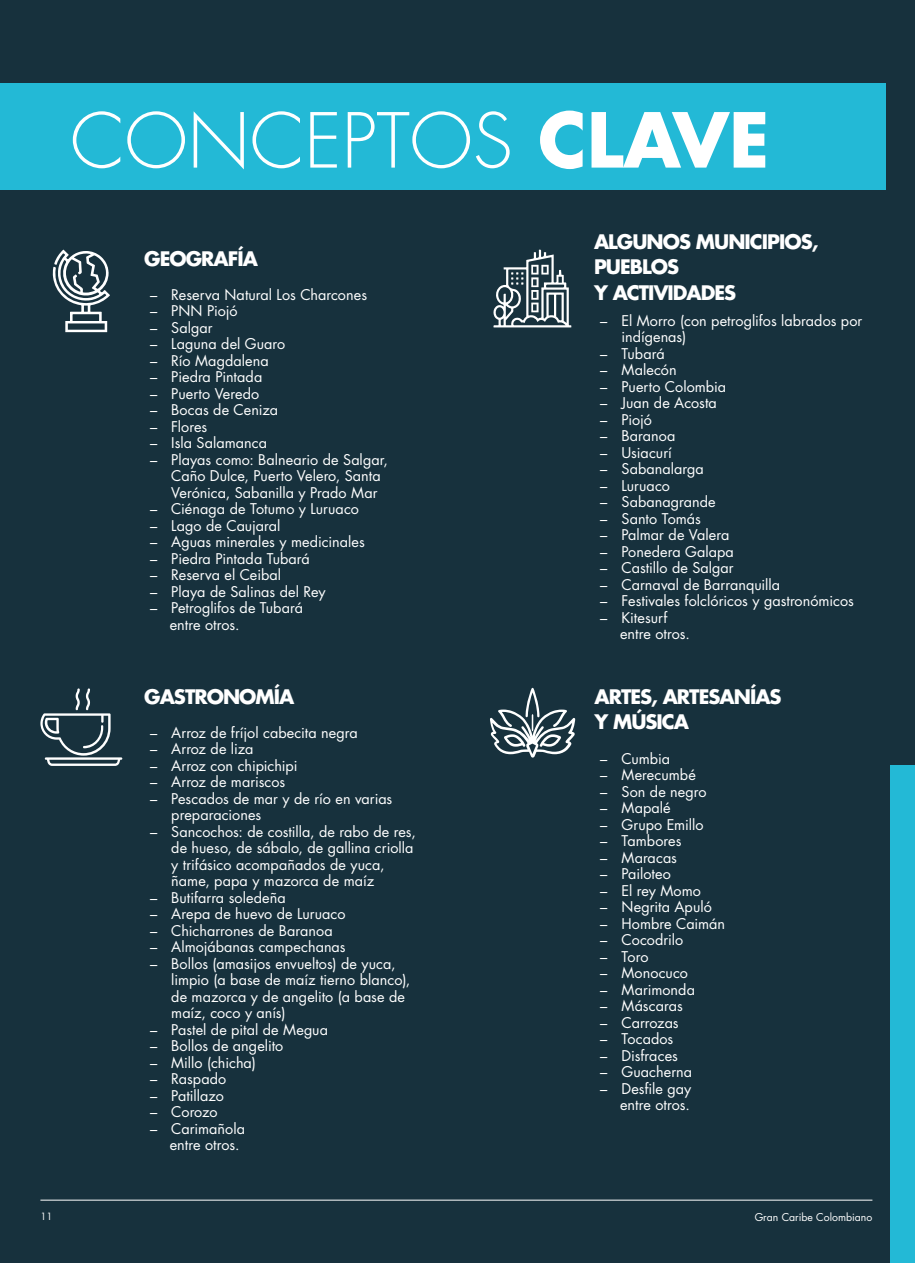
<style>
.page{position:relative;width:915px;height:1263px;background:#fff}
.page>*{position:absolute;margin:0;border:0;box-sizing:border-box;transform-origin:0 0}
.t1{font:300 73.65px "Futura Std";color:#fff}
.t2{font:700 19.5px/25.5px "Futura Std";letter-spacing:-.05em;color:#fff}
.t3{font:14.4px/16.5px "Futura Std";color:#fff}
.t4{font:10.5px "Futura Std";color:#fff}
.t5{font:9.75px "Futura Std";color:#fff}
.s1{font-weight:700}
</style>
<div class="page">
<div style="left:0;top:0;width:914px;height:1263px;background:#17313d"></div>
<div style="left:890px;top:766px;width:24px;height:497px;background:#23b9d6"></div>
<div style="left:0;top:84px;width:884px;height:106px;background:#23b9d6"></div>
<hr style="left:40px;top:1200px;width:832px;height:1px;background:#fff">
<svg style="left:53px;top:250px;width:57px;height:82px"></svg>
<svg style="left:40px;top:688px;width:82px;height:78px"></svg>
<svg style="left:493px;top:250px;width:78px;height:77px"></svg>
<svg style="left:490px;top:688px;width:85px;height:70px"></svg>
<h1 class="t1" style="left:70px;top:96px;width:700px">CONCEPTOS <span class="s1">CLAVE</span></h1>
<h2 class="t2" style="left:144px;top:246px;width:115px">GEOGRAFÍA</h2>
<p class="t3" style="left:150px;top:286px;width:218px">– Reserva Natural Los Charcones</p>
<p class="t3" style="left:150px;top:303px;width:89px">– PNN Piojó</p>
<p class="t3" style="left:150px;top:319px;width:64px">– Salgar</p>
<p class="t3" style="left:150px;top:336px;width:137px">– Laguna del Guaro</p>
<p class="t3" style="left:150px;top:352px;width:120px">– Río Magdalena</p>
<p class="t3" style="left:150px;top:369px;width:114px">– Piedra Pintada</p>
<p class="t3" style="left:150px;top:385px;width:111px">– Puerto Veredo</p>
<p class="t3" style="left:150px;top:402px;width:130px">– Bocas de Ceniza</p>
<p class="t3" style="left:150px;top:418px;width:59px">– Flores</p>
<p class="t3" style="left:150px;top:435px;width:118px">– Isla Salamanca</p>
<p class="t3" style="left:171px;top:451px;width:218px;text-indent:-21px">– Playas como: Balneario de Salgar,<br>Caño Dulce, Puerto Velero, Santa<br>Verónica, Sabanilla y Prado Mar</p>
<p class="t3" style="left:150px;top:501px;width:210px">– Ciénaga de Totumo y Luruaco</p>
<p class="t3" style="left:150px;top:517px;width:132px">– Lago de Caujaral</p>
<p class="t3" style="left:150px;top:534px;width:216px">– Aguas minerales y medicinales</p>
<p class="t3" style="left:150px;top:550px;width:161px">– Piedra Pintada Tubará</p>
<p class="t3" style="left:150px;top:567px;width:133px">– Reserva el Ceibal</p>
<p class="t3" style="left:150px;top:583px;width:177px">– Playa de Salinas del Rey</p>
<p class="t3" style="left:170px;top:600px;width:135px;text-indent:-20px">– Petroglifos de Tubará entre otros.</p>
<h2 class="t2" style="left:594px;top:229px;width:226px">ALGUNOS MUNICIPIOS,<br>PUEBLOS<br>Y ACTIVIDADES</h2>
<p class="t3" style="left:621px;top:312px;width:242px;text-indent:-21px">– El Morro (con petroglifos labrados por indígenas)</p>
<p class="t3" style="left:600px;top:345px;width:66px">– Tubará</p>
<p class="t3" style="left:600px;top:362px;width:78px">– Malecón</p>
<p class="t3" style="left:600px;top:378px;width:127px">– Puerto Colombia</p>
<p class="t3" style="left:600px;top:395px;width:118px">– Juan de Acosta</p>
<p class="t3" style="left:600px;top:411px;width:53px">– Piojó</p>
<p class="t3" style="left:600px;top:428px;width:77px">– Baranoa</p>
<p class="t3" style="left:600px;top:444px;width:73px">– Usiacurí</p>
<p class="t3" style="left:600px;top:461px;width:105px">– Sabanalarga</p>
<p class="t3" style="left:600px;top:477px;width:71px">– Luruaco</p>
<p class="t3" style="left:600px;top:494px;width:117px">– Sabanagrande</p>
<p class="t3" style="left:600px;top:510px;width:102px">– Santo Tomás</p>
<p class="t3" style="left:600px;top:527px;width:131px">– Palmar de Valera</p>
<p class="t3" style="left:600px;top:543px;width:135px">– Ponedera Galapa</p>
<p class="t3" style="left:600px;top:560px;width:135px">– Castillo de Salgar</p>
<p class="t3" style="left:600px;top:576px;width:181px">– Carnaval de Barranquilla</p>
<p class="t3" style="left:600px;top:593px;width:255px">– Festivales folclóricos y gastronómicos</p>
<p class="t3" style="left:619px;top:609px;width:71px;text-indent:-20px">– Kitesurf entre otros.</p>
<h2 class="t2" style="left:144px;top:684px;width:152px">GASTRONOMÍA</h2>
<h2 class="t2" style="left:594px;top:684px;width:188px">ARTES, ARTESANÍAS<br>Y MÚSICA</h2>
<p class="t3" style="left:150px;top:724px;width:209px">– Arroz de fríjol cabecita negra</p>
<p class="t3" style="left:150px;top:741px;width:105px">– Arroz de liza</p>
<p class="t3" style="left:150px;top:757px;width:149px">– Arroz con chipichipi</p>
<p class="t3" style="left:150px;top:774px;width:137px">– Arroz de mariscos</p>
<p class="t3" style="left:171px;top:790px;width:222px;text-indent:-21px">– Pescados de mar y de río en varias preparaciones</p>
<p class="t3" style="left:171px;top:823px;width:246px;text-indent:-21px">– Sancochos: de costilla, de rabo de res, de hueso, de sábalo, de gallina criolla y trifásico acompañados de yuca, ñame, papa y mazorca de maíz</p>
<p class="t3" style="left:150px;top:889px;width:137px">– Butifarra soledeña</p>
<p class="t3" style="left:150px;top:906px;width:197px">– Arepa de huevo de Luruaco</p>
<p class="t3" style="left:150px;top:922px;width:184px">– Chicharrones de Baranoa</p>
<p class="t3" style="left:150px;top:939px;width:197px">– Almojábanas campechanas</p>
<p class="t3" style="left:171px;top:955px;width:240px;text-indent:-21px">– Bollos (amasijos envueltos) de yuca, limpio (a base de maíz tierno blanco), de mazorca y de angelito (a base de maíz, coco y anís)</p>
<p class="t3" style="left:150px;top:1021px;width:179px">– Pastel de pital de Megua</p>
<p class="t3" style="left:150px;top:1038px;width:135px">– Bollos de angelito</p>
<p class="t3" style="left:150px;top:1054px;width:107px">– Millo (chicha)</p>
<p class="t3" style="left:150px;top:1071px;width:78px">– Raspado</p>
<p class="t3" style="left:150px;top:1087px;width:75px">– Patillazo</p>
<p class="t3" style="left:150px;top:1104px;width:69px">– Corozo</p>
<p class="t3" style="left:170px;top:1120px;width:77px;text-indent:-20px">– Carimañola entre otros.</p>
<p class="t3" style="left:600px;top:750px;width:71px">– Cumbia</p>
<p class="t3" style="left:600px;top:767px;width:97px">– Merecumbé</p>
<p class="t3" style="left:600px;top:783px;width:108px">– Son de negro</p>
<p class="t3" style="left:600px;top:800px;width:72px">– Mapalé</p>
<p class="t3" style="left:600px;top:816px;width:105px">– Grupo Emillo</p>
<p class="t3" style="left:600px;top:833px;width:83px">– Tambores</p>
<p class="t3" style="left:600px;top:849px;width:78px">– Maracas</p>
<p class="t3" style="left:600px;top:866px;width:72px">– Pailoteo</p>
<p class="t3" style="left:600px;top:882px;width:102px">– El rey Momo</p>
<p class="t3" style="left:600px;top:899px;width:113px">– Negrita Apuló</p>
<p class="t3" style="left:600px;top:915px;width:126px">– Hombre Caimán</p>
<p class="t3" style="left:600px;top:932px;width:85px">– Cocodrilo</p>
<p class="t3" style="left:600px;top:948px;width:50px">– Toro</p>
<p class="t3" style="left:600px;top:965px;width:89px">– Monocuco</p>
<p class="t3" style="left:600px;top:981px;width:96px">– Marimonda</p>
<p class="t3" style="left:600px;top:998px;width:84px">– Máscaras</p>
<p class="t3" style="left:600px;top:1014px;width:80px">– Carrozas</p>
<p class="t3" style="left:600px;top:1031px;width:75px">– Tocados</p>
<p class="t3" style="left:600px;top:1047px;width:79px">– Disfraces</p>
<p class="t3" style="left:600px;top:1064px;width:93px">– Guacherna</p>
<p class="t3" style="left:600px;top:1080px;width:93px;text-align:right">– Desfile gay entre otros.</p>
<p class="t5" style="left:40px;top:1210px;width:14px">11</p>
<p class="t4" style="left:754px;top:1211px;width:119px">Gran Caribe Colombiano</p>
</div>
